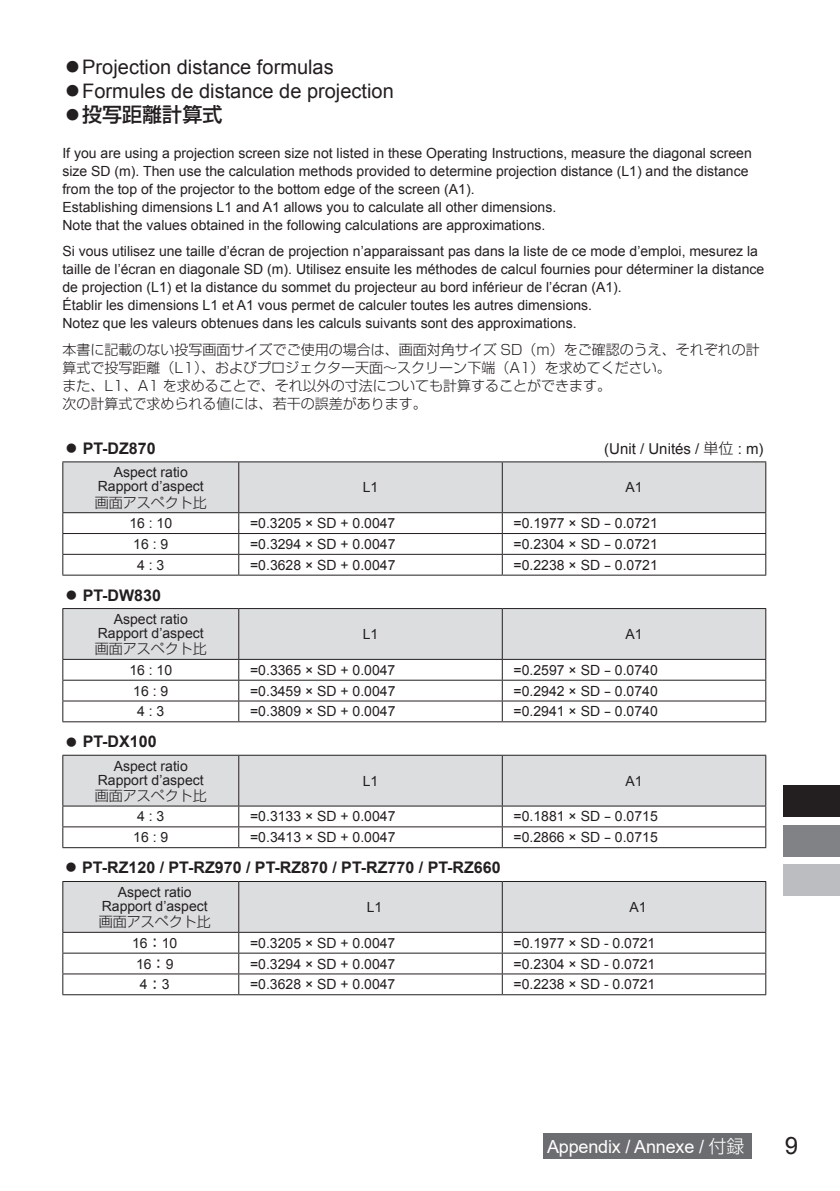
<style>
.page{position:relative;width:840px;height:1191px;background:#fff}
.page>*{position:absolute;margin:0;border:0;box-sizing:border-box;transform-origin:0 0}
.t1{font:24px "Arial";color:#231f20}
.t2{font:20px/24.2px "Arial";color:#231f20}
.t3{font:18px "Arial";letter-spacing:-.01em;color:#fff}
.t4{font:700 16px "Arial";color:#231f20}
.t5{font:15px "Arial";color:#231f20}
.t6{font:14px/18px "Arial";color:#231f20;text-align:center}
.t7{font:300 14px/18px "Shin Go Pro";color:#231f20}
.s1{font-family:"Shin Go Pro";font-weight:500}
.s2{font-family:"Shin Go Pro";font-weight:300}
</style>
<div class="page">
<div style="left:782px;top:785px;width:57px;height:31px;background:#231f20"></div>
<div style="left:782px;top:825px;width:57px;height:31px;background:#808285"></div>
<div style="left:543px;top:1133px;width:208px;height:25px;background:#6c6d70"></div>
<div style="left:782px;top:865px;width:57px;height:31px;background:#bcbdc0"></div>
<hr style="left:62px;top:461px;width:177px;height:1px;background:#231f20">
<hr style="left:239px;top:461px;width:263px;height:1px;background:#231f20">
<hr style="left:502px;top:461px;width:263px;height:1px;background:#231f20">
<svg style="left:62px;top:462px;width:704px;height:113px"></svg>
<hr style="left:62px;top:575px;width:177px;height:1px;background:#231f20">
<hr style="left:239px;top:575px;width:263px;height:1px;background:#231f20">
<hr style="left:502px;top:575px;width:263px;height:1px;background:#231f20">
<hr style="left:62px;top:721px;width:177px;height:1px;background:#231f20">
<svg style="left:62px;top:608px;width:704px;height:113px"></svg>
<hr style="left:239px;top:721px;width:263px;height:1px;background:#231f20">
<hr style="left:502px;top:721px;width:263px;height:1px;background:#231f20">
<svg style="left:62px;top:755px;width:704px;height:92px"></svg>
<hr style="left:62px;top:847px;width:177px;height:1px;background:#231f20">
<hr style="left:239px;top:847px;width:263px;height:1px;background:#231f20">
<hr style="left:502px;top:847px;width:263px;height:1px;background:#231f20">
<svg style="left:62px;top:881px;width:704px;height:113px"></svg>
<hr style="left:62px;top:994px;width:177px;height:1px;background:#231f20">
<hr style="left:239px;top:994px;width:263px;height:1px;background:#231f20">
<hr style="left:502px;top:994px;width:263px;height:1px;background:#231f20">
<p class="t2" style="left:82px;top:55px;width:313px">Projection distance formulas<br>Formules de distance de projection<span class="s1">投写距離計算式</span></p>
<p class="t6" style="left:62px;top:144px;width:690px;text-align:left">If you are using a projection screen size not listed in these Operating Instructions, measure the diagonal screen size SD (m). Then use the calculation methods provided to determine projection distance (L1) and the distance from the top of the projector to the bottom edge of the screen (A1).<br>Establishing dimensions L1 and A1 allows you to calculate all other dimensions.<br>Note that the values obtained in the following calculations are approximations.</p>
<p class="t6" style="left:62px;top:242px;width:703px;text-align:left">Si vous utilisez une taille d’écran de projection n’apparaissant pas dans la liste de ce mode d’emploi, mesurez la taille de l’écran en diagonale SD (m). Utilisez ensuite les méthodes de calcul fournies pour déterminer la distance de projection (L1) et la distance du sommet du projecteur au bord inférieur de l’écran (A1).<br>Établir les dimensions L1 et A1 vous permet de calculer toutes les autres dimensions.<br>Notez que les valeurs obtenues dans les calculs suivants sont des approximations.</p>
<p class="t7" style="left:62px;top:339px;width:698px">本書に記載のない投写画面サイズでご使用の場合は、画面対角サイズ SD（m）をご確認のうえ、それぞれの計算式で投写距離（L1）、およびプロジェクター天面～スクリーン下端（A1）を求めてください。<br>また、L1、A1 を求めることで、それ以外の寸法についても計算することができます。<br>次の計算式で求められる値には、若干の誤差があります。</p>
<p class="t4" style="left:83px;top:438px;width:74px">PT-DZ870</p>
<p class="t5" style="left:604px;top:438px;width:161px">(Unit / Unités / <span class="s2">単位</span> : m)</p>
<p class="t6" style="left:98px;top:465px;width:107px;line-height:14px">Aspect ratio<br>Rapport d’aspect</p>
<p class="t7" style="left:95px;top:491px;width:113px">画面アスペクト比</p>
<p class="t6" style="left:362px;top:478px;width:17px">L1</p>
<p class="t6" style="left:625px;top:478px;width:19px">A1</p>
<p class="t6" style="left:129px;top:514px;width:44px">16 : 10</p>
<p class="t6" style="left:250px;top:514px;width:147px">=0.3205 × SD + 0.0047</p>
<p class="t6" style="left:513px;top:514px;width:145px">=0.1977 × SD - 0.0721</p>
<p class="t6" style="left:133px;top:535px;width:37px">16 : 9</p>
<p class="t6" style="left:250px;top:535px;width:147px">=0.3294 × SD + 0.0047</p>
<p class="t6" style="left:513px;top:535px;width:145px">=0.2304 × SD - 0.0721</p>
<p class="t6" style="left:137px;top:556px;width:29px">4 : 3</p>
<p class="t6" style="left:250px;top:556px;width:147px">=0.3628 × SD + 0.0047</p>
<p class="t6" style="left:513px;top:556px;width:145px">=0.2238 × SD - 0.0721</p>
<p class="t4" style="left:83px;top:584px;width:80px">PT-DW830</p>
<p class="t6" style="left:98px;top:612px;width:107px;line-height:14px">Aspect ratio<br>Rapport d’aspect</p>
<p class="t7" style="left:95px;top:638px;width:114px">画面アスペクト比</p>
<p class="t6" style="left:362px;top:625px;width:17px">L1</p>
<p class="t6" style="left:625px;top:625px;width:19px">A1</p>
<p class="t6" style="left:129px;top:661px;width:44px">16 : 10</p>
<p class="t6" style="left:250px;top:661px;width:147px">=0.3365 × SD + 0.0047</p>
<p class="t6" style="left:513px;top:661px;width:145px">=0.2597 × SD - 0.0740</p>
<p class="t6" style="left:133px;top:681px;width:37px">16 : 9</p>
<p class="t6" style="left:250px;top:681px;width:147px">=0.3459 × SD + 0.0047</p>
<p class="t6" style="left:513px;top:681px;width:145px">=0.2942 × SD - 0.0740</p>
<p class="t6" style="left:137px;top:702px;width:29px">4 : 3</p>
<p class="t6" style="left:250px;top:702px;width:147px">=0.3809 × SD + 0.0047</p>
<p class="t6" style="left:513px;top:702px;width:145px">=0.2941 × SD - 0.0740</p>
<p class="t4" style="left:83px;top:731px;width:75px">PT-DX100</p>
<p class="t6" style="left:98px;top:758px;width:107px;line-height:14px">Aspect ratio<br>Rapport d’aspect</p>
<p class="t7" style="left:95px;top:785px;width:113px">画面アスペクト比</p>
<p class="t6" style="left:362px;top:771px;width:17px">L1</p>
<p class="t6" style="left:625px;top:771px;width:19px">A1</p>
<p class="t6" style="left:137px;top:807px;width:29px">4 : 3</p>
<p class="t6" style="left:250px;top:807px;width:147px">=0.3133 × SD + 0.0047</p>
<p class="t6" style="left:513px;top:807px;width:145px">=0.1881 × SD - 0.0715</p>
<p class="t6" style="left:133px;top:828px;width:37px">16 : 9</p>
<p class="t6" style="left:250px;top:828px;width:147px">=0.3413 × SD + 0.0047</p>
<p class="t6" style="left:513px;top:828px;width:145px">=0.2866 × SD - 0.0715</p>
<p class="t4" style="left:82px;top:857px;width:419px">PT-RZ120 / PT-RZ970 / PT-RZ870 / PT-RZ770 / PT-RZ660</p>
<p class="t6" style="left:102px;top:885px;width:107px;line-height:14px">Aspect ratio<br>Rapport d’aspect</p>
<p class="t7" style="left:99px;top:911px;width:113px">画面アスペクト比</p>
<p class="t6" style="left:366px;top:898px;width:17px">L1</p>
<p class="t6" style="left:629px;top:898px;width:19px">A1</p>
<p class="t6" style="left:132px;top:933px;width:47px">16<span class="s1">：</span>10</p>
<p class="t6" style="left:250px;top:933px;width:147px">=0.3205 × SD + 0.0047</p>
<p class="t6" style="left:513px;top:933px;width:143px">=0.1977 × SD - 0.0721</p>
<p class="t6" style="left:136px;top:954px;width:39px">16<span class="s1">：</span>9</p>
<p class="t6" style="left:250px;top:954px;width:147px">=0.3294 × SD + 0.0047</p>
<p class="t6" style="left:513px;top:954px;width:143px">=0.2304 × SD - 0.0721</p>
<p class="t6" style="left:140px;top:975px;width:31px">4<span class="s1">：</span>3</p>
<p class="t6" style="left:250px;top:975px;width:147px">=0.3628 × SD + 0.0047</p>
<p class="t6" style="left:513px;top:975px;width:143px">=0.2238 × SD - 0.0721</p>
<p class="t3" style="left:547px;top:1134px;width:199px">Appendix / Annexe / <span class="s2">付録</span></p>
<p class="t1" style="left:784px;top:1128px;width:15px">9</p>
</div>
